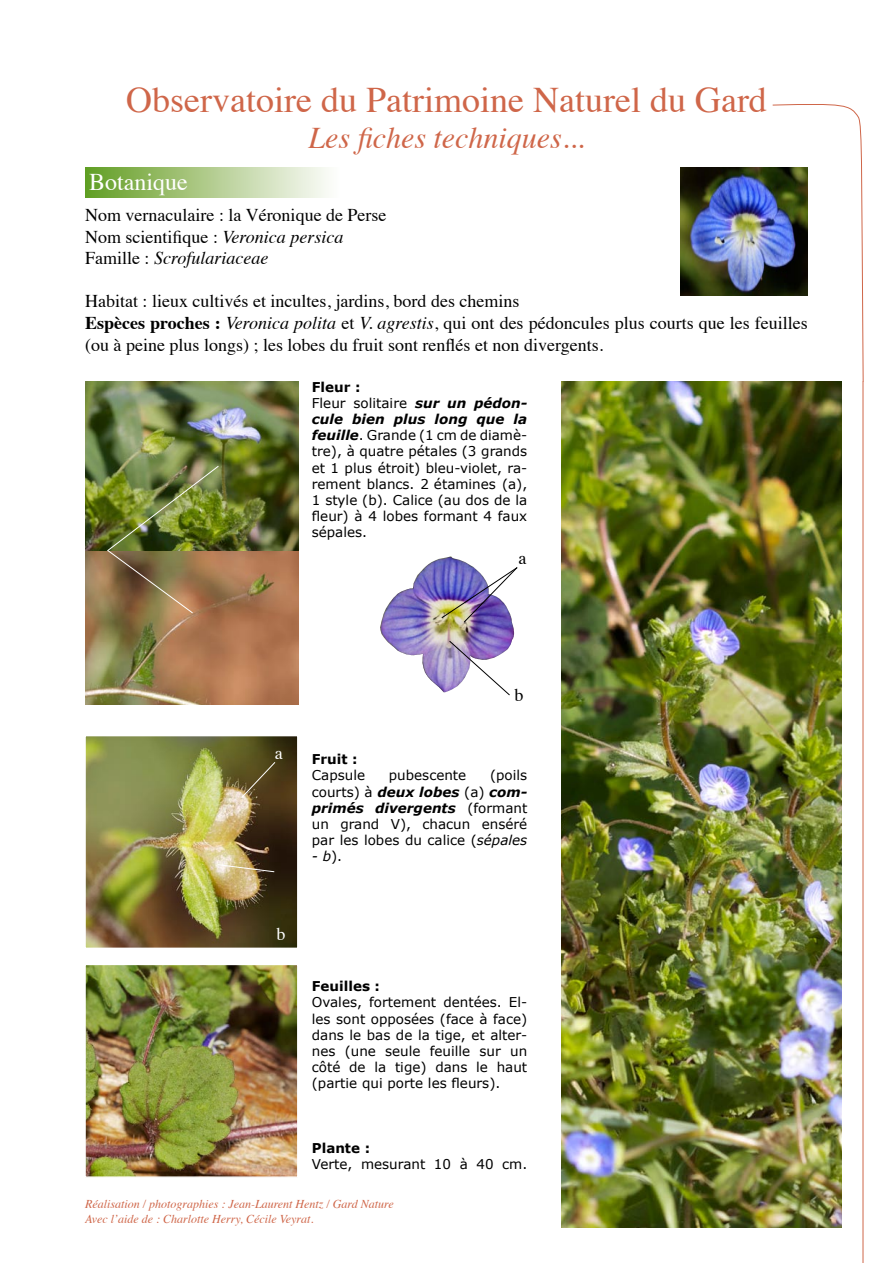
<style>
.page{position:relative;width:893px;height:1263px;background:#fff}
.page>*{position:absolute;margin:0;border:0;box-sizing:border-box;transform-origin:0 0}
.t1{font:36px "Times";color:#cf6649}
.t2{font:italic 30px "Times";color:#cf6649}
.t3{font:24px "Times";color:#fff}
.t4{font:18px/21.6px "Times";color:#000}
.t5{font:18px "Times";color:#fff}
.t6{font:13.5px/16.2px "Verdana";color:#000;text-align:justify}
.t7{font:700 13.5px "Verdana";color:#000}
.t8{font:italic 13.5px "Verdana";color:#000}
.t9{font:italic 12px/14.4px "Times";color:#cf6649}
.s1{font-style:italic}
.s2{font-weight:700}
.s3{font-weight:700;font-style:italic}
.s4{font-style:normal}
</style>
<div class="page">
<img style="left:424px;top:656px;width:24px;height:36px">
<div style="left:85px;top:168px;width:255px;height:29px;background:linear-gradient(to right,#649d23,#fffeff)"></div>
<img style="left:680px;top:168px;width:92px;height:127px">
<img style="left:87px;top:967px;width:209px;height:208px">
<div style="left:84px;top:964px;width:215px;height:214px;border:2px solid #fff"></div>
<svg style="left:448px;top:640px;width:63px;height:56px"></svg>
<img style="left:441px;top:566px;width:77px;height:57px">
<img style="left:561px;top:381px;width:281px;height:846px">
<svg style="left:772px;top:104px;width:92px;height:279px"></svg>
<hr style="left:863px;top:381px;width:1px;height:882px;background:#cf6649">
<img style="left:87px;top:738px;width:209px;height:208px">
<div style="left:84px;top:735px;width:215px;height:214px;border:2px solid #fff"></div>
<svg style="left:241px;top:761px;width:35px;height:38px"></svg>
<svg style="left:217px;top:864px;width:58px;height:8px"></svg>
<img style="left:85px;top:381px;width:214px;height:323px">
<img style="left:106px;top:465px;width:113px;height:149px">
<h1 class="t1" style="left:126px;top:66px;width:642px">Observatoire du Patrimoine Naturel du Gard</h1>
<h2 class="t2" style="left:309px;top:112px;width:277px">Les fiches techniques...</h2>
<h3 class="t3" style="left:89px;top:159px;width:100px">Botanique</h3>
<h3 class="t4" style="left:85px;top:203px;width:303px">Nom vernaculaire : la Véronique de Perse<br>Nom scientifique : <span class="s1">Veronica persica<br></span>Famille : <span class="s1">Scrofulariaceae</span></h3>
<p class="t4" style="left:85px;top:289px;width:724px">Habitat : lieux cultivés et incultes, jardins, bord des chemins<br><span class="s2">Espèces proches :</span> <span class="s1">Veronica polita</span> et <span class="s1">V. agrestis</span>, qui ont des pédoncules plus courts que les feuilles (ou à peine plus longs) ; les lobes du fruit sont renflés et non divergents.</p>
<p class="t6" style="left:312px;top:379px;width:217px;text-align:left"><span class="s2">Fleur :<br></span>Fleur solitaire <span class="s3">sur un pédon&shy;cule bien plus long que la feuille</span>. Grande (1 cm de diamè&shy;tre), à quatre pétales (3 grands et 1 plus étroit) bleu-violet, ra&shy;rement blancs. 2 étamines (a),<br>1 style (b). Calice (au dos de la fleur) à 4 lobes formant 4 faux sépales.</p>
<h3 class="t4" style="left:519px;top:546px;width:9px">a</h3>
<h3 class="t5" style="left:275px;top:736px;width:9px">a</h3>
<h3 class="t5" style="left:276px;top:917px;width:10px">b</h3>
<h3 class="t4" style="left:514px;top:683px;width:10px">b</h3>
<p class="t7" style="left:312px;top:750px;width:47px">Fruit :</p>
<p class="t6" style="left:312px;top:768px;width:55px">Capsule</p>
<p class="t6" style="left:389px;top:768px;width:79px">pubescente</p>
<p class="t6" style="left:312px;top:768px;width:217px;text-indent:178px">(poils courts) à <span class="s3">deux lobes</span> (a) <span class="s3">com&shy;primés divergents</span> (formant un grand V), chacun enséré par les lobes du calice (<span class="s1">sépales</span></p>
<p class="t8" style="left:312px;top:848px;width:32px">- b<span class="s4">).</span></p>
<p class="t7" style="left:312px;top:977px;width:70px">Feuilles :</p>
<p class="t6" style="left:312px;top:994px;width:217px">Ovales, fortement dentées. El&shy;les sont opposées (face à face) dans le bas de la tige, et alter&shy;nes (une seule feuille sur un côté de la tige) dans le haut (partie qui porte les fleurs).</p>
<p class="t7" style="left:312px;top:1139px;width:60px">Plante :</p>
<p class="t6" style="left:312px;top:1156px;width:217px">Verte, mesurant 10 à 40 cm.</p>
<p class="t9" style="left:85px;top:1196px;width:310px">Réalisation / photographies : Jean-Laurent Hentz / Gard Nature<br>Avec l’aide de : Charlotte Herry, Cécile Veyrat.</p>
</div>
